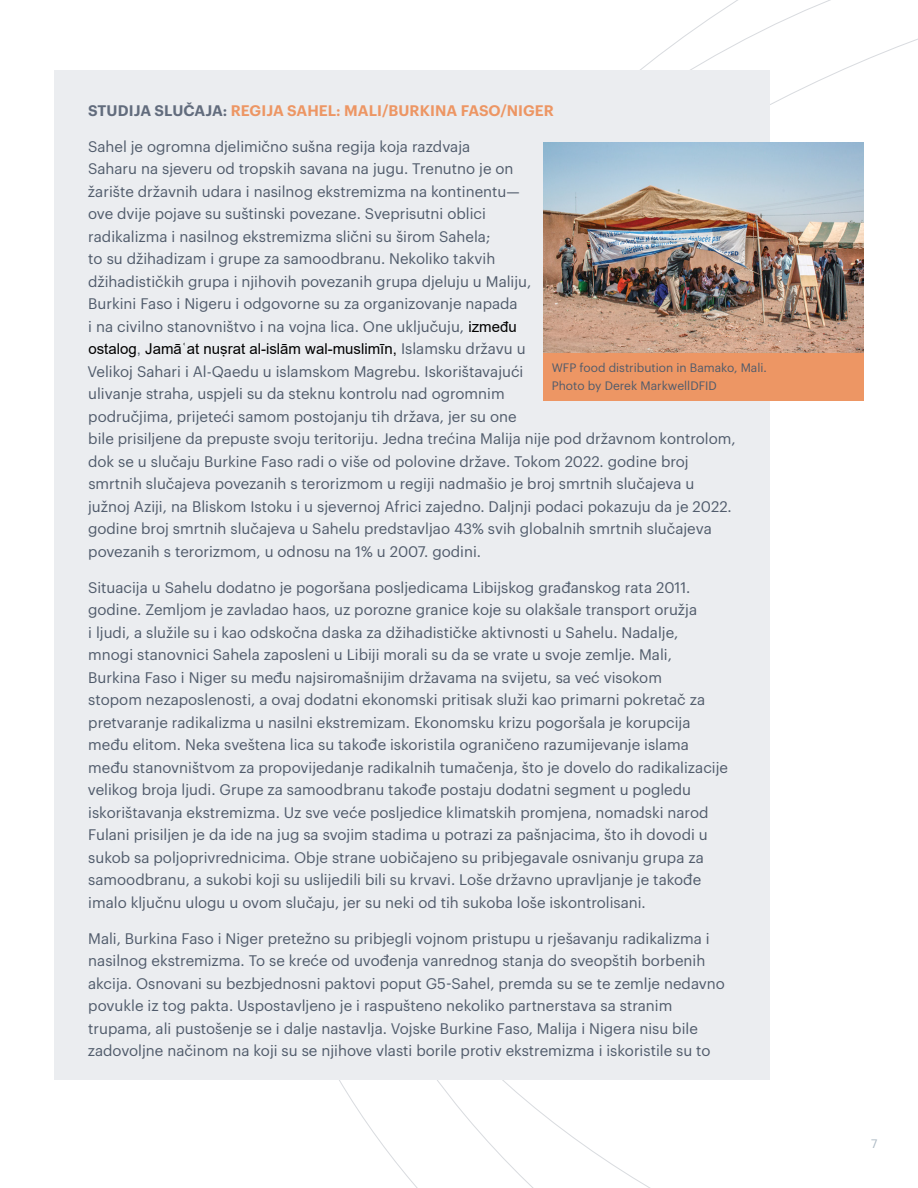
<style>
.page{position:relative;width:918px;height:1188px;background:#fff}
.page>*{position:absolute;margin:0;border:0;box-sizing:border-box;transform-origin:0 0}
.t1{font:15px/22.5px "Graphik";color:#505b6b}
.t2{font:15px "Arial";color:#000}
.t3{font:600 15px "Graphik";letter-spacing:.005em;color:#ed9664}
.t4{font:12px/18px "Graphik";color:#505b6b}
.t5{font:12px "Graphik";color:#adb9c4}
.s1{color:#626c7d}
.s2{font-family:"Arial";color:#000}
.s3{color:#505b6b}
.s4{font-family:"Graphik";color:#505b6b}
</style>
<div class="page">
<div style="left:54px;top:70px;width:716px;height:69px;background:#ebedf0"></div>
<div style="left:54px;top:106px;width:716px;height:474px;background:#ebedf0"></div>
<div style="left:54px;top:547px;width:716px;height:384px;background:#ebedf0"></div>
<div style="left:54px;top:898px;width:716px;height:181px;background:#ebedf0"></div>
<img style="left:543px;top:143px;width:321px;height:210px">
<div style="left:543px;top:354px;width:321px;height:47px;background:#ed9664"></div>
<p class="t3" style="left:88px;top:99px;width:467px"><span class="s1">STUDIJA SLUČAJA:</span> REGIJA SAHEL: MALI/BURKINA FASO/NIGER</p>
<p class="t1" style="left:88px;top:134px;width:445px">Sahel je ogromna djelimično sušna regija koja razdvaja<br>Saharu na sjeveru od tropskih savana na jugu. Trenutno je on žarište državnih udara i nasilnog ekstremizma na kontinentu— ove dvije pojave su suštinski povezane. Sveprisutni oblici radikalizma i nasilnog ekstremizma slični su širom Sahela;<br>to su džihadizam i grupe za samoodbranu. Nekoliko takvih džihadističkih grupa i njihovih povezanih grupa djeluju u Maliju, Burkini Faso i Nigeru i odgovorne su za organizovanje napada<br>i na civilno stanovništvo i na vojna lica. One uključuju, <span class="s2">između</span></p>
<p class="t2" style="left:88px;top:339px;width:439px">ostalog<span class="s3">,</span> Jamāʿat nuṣrat al-islām wal-muslimīn, <span class="s4">Islamsku državu u</span></p>
<p class="t1" style="left:88px;top:359px;width:650px">Velikoj Sahari i Al-Qaedu u islamskom Magrebu. Iskorištavajući<br>ulivanje straha, uspjeli su da steknu kontrolu nad ogromnim<br>područjima, prijeteći samom postojanju tih država, jer su one<br>bile prisiljene da prepuste svoju teritoriju. Jedna trećina Malija nije pod državnom kontrolom, dok se u slučaju Burkine Faso radi o više od polovine države. Tokom 2022. godine broj smrtnih slučajeva povezanih s terorizmom u regiji nadmašio je broj smrtnih slučajeva u južnoj Aziji, na Bliskom Istoku i u sjevernoj Africi zajedno. Daljnji podaci pokazuju da je 2022. godine broj smrtnih slučajeva u Sahelu predstavljao 43% svih globalnih smrtnih slučajeva povezanih s terorizmom, u odnosu na 1% u 2007. godini.</p>
<p class="t1" style="left:88px;top:575px;width:642px">Situacija u Sahelu dodatno je pogoršana posljedicama Libijskog građanskog rata 2011. godine. Zemljom je zavladao haos, uz porozne granice koje su olakšale transport oružja<br>i ljudi, a služile su i kao odskočna daska za džihadističke aktivnosti u Sahelu. Nadalje,<br>mnogi stanovnici Sahela zaposleni u Libiji morali su da se vrate u svoje zemlje. Mali,<br>Burkina Faso i Niger su među najsiromašnijim državama na svijetu, sa već visokom<br>stopom nezaposlenosti, a ovaj dodatni ekonomski pritisak služi kao primarni pokretač za pretvaranje radikalizma u nasilni ekstremizam. Ekonomsku krizu pogoršala je korupcija među elitom. Neka sveštena lica su takođe iskoristila ograničeno razumijevanje islama među stanovništvom za propovijedanje radikalnih tumačenja, što je dovelo do radikalizacije velikog broja ljudi. Grupe za samoodbranu takođe postaju dodatni segment u pogledu iskorištavanja ekstremizma. Uz sve veće posljedice klimatskih promjena, nomadski narod Fulani prisiljen je da ide na jug sa svojim stadima u potrazi za pašnjacima, što ih dovodi u sukob sa poljoprivrednicima. Obje strane uobičajeno su pribjegavale osnivanju grupa za samoodbranu, a sukobi koji su uslijedili bili su krvavi. Loše državno upravljanje je takođe imalo ključnu ulogu u ovom slučaju, jer su neki od tih sukoba loše iskontrolisani.</p>
<p class="t1" style="left:88px;top:926px;width:639px">Mali, Burkina Faso i Niger pretežno su pribjegli vojnom pristupu u rješavanju radikalizma i nasilnog ekstremizma. To se kreće od uvođenja vanrednog stanja do sveopštih borbenih akcija. Osnovani su bezbjednosni paktovi poput G5-Sahel, premda su se te zemlje nedavno povukle iz tog pakta. Uspostavljeno je i raspušteno nekoliko partnerstava sa stranim trupama, ali pustošenje se i dalje nastavlja. Vojske Burkine Faso, Malija i Nigera nisu bile zadovoljne načinom na koji su se njihove vlasti borile protiv ekstremizma i iskoristile su to</p>
<p class="t4" style="left:552px;top:358px;width:217px">WFP food distribution in Bamako, Mali.<br>Photo by Derek MarkwellDFID</p>
<p class="t5" style="left:871px;top:1134px;width:8px">7</p>
</div>
